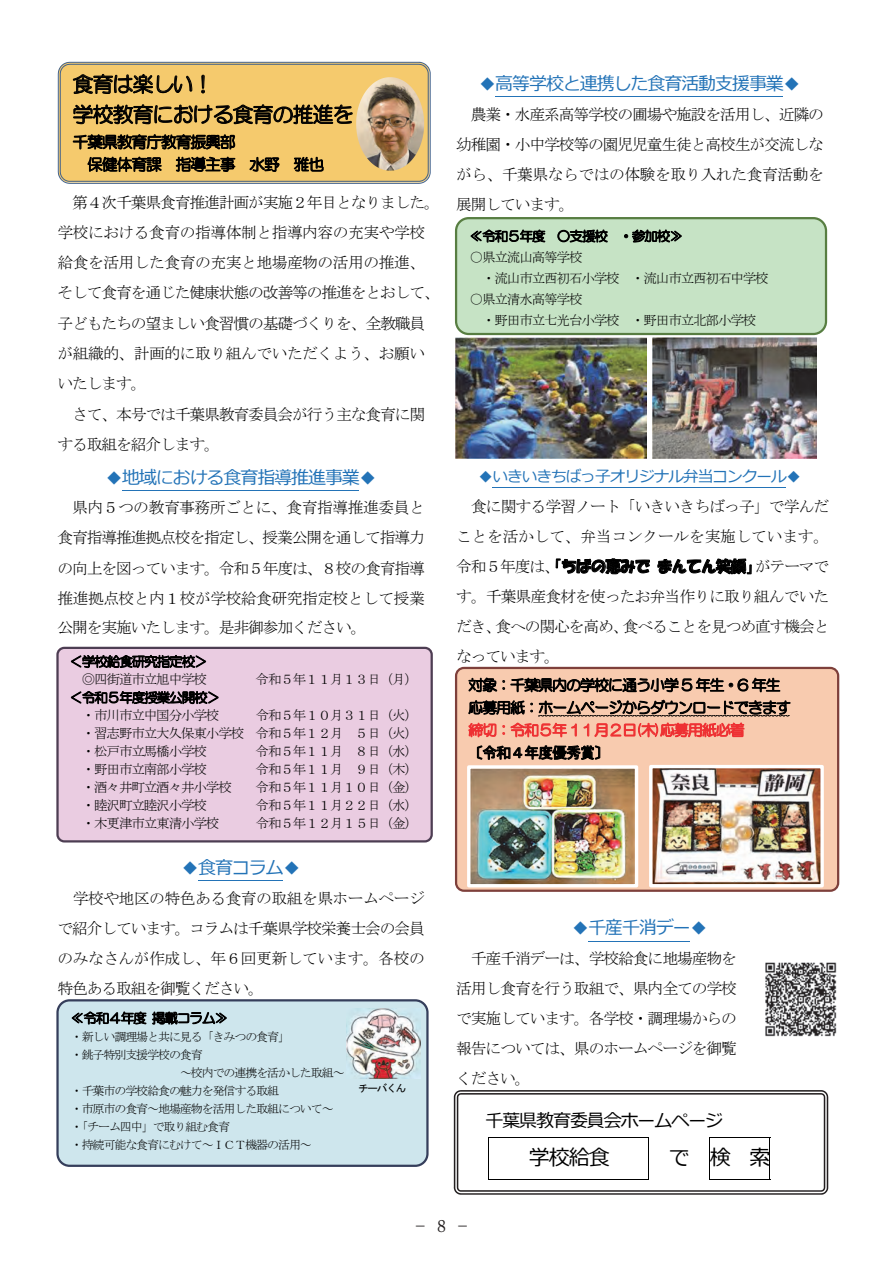
<style>
.page{position:relative;width:893px;height:1263px;background:#fff}
.page>*{position:absolute;margin:0;border:0;box-sizing:border-box;transform-origin:0 0}
.t1{font:21px/30.3px "HG Maru Gothic MPRO";letter-spacing:-.045em;color:#000}
.t2{font:21px "Meiryo";color:#000}
.t3{font:18px "Meiryo";letter-spacing:-.06em;color:#2373b7}
.t4{font:18px "Meiryo";letter-spacing:-.06em;color:#000}
.t5{font:15.75px/30px "MS Mincho";letter-spacing:-.065em;color:#000;text-align:justify}
.t6{font:15.75px/30px "MS Mincho";letter-spacing:-.015em;color:#000;text-align:right}
.t7{font:15.75px "HG Soei Kakupoptai";letter-spacing:-.065em;color:#000}
.t8{font:15.75px/22.5px "HG Maru Gothic MPRO";letter-spacing:-.065em;color:#000}
.t9{font:15.75px "Meiryo";letter-spacing:-.07em;color:#2373b7}
.t10{font:15.75px "Hiragino UD Serif Std N W4";color:#231f20}
.t11{font:15px/22.5px "HG Maru Gothic MPRO";letter-spacing:-.07em;color:#000}
.t12{font:15px "HG Maru Gothic MPRO";letter-spacing:-.07em;color:#ee3133}
.t13{font:15px "MS Gothic";letter-spacing:-.07em;color:#000}
.t14{font:13.5px/18px "MS Mincho";letter-spacing:-.08em;color:#000}
.t15{font:13.5px "HG Maru Gothic MPRO";letter-spacing:-.075em;color:#000}
.t16{font:12px "MS Mincho";letter-spacing:-.09em;color:#000}
.t17{font:10.5px "MS Gothic";letter-spacing:-.1em;color:#000}
.s1{font-family:"MS Mincho"}
</style>
<div class="page">
<hr style="left:122px;top:490px;width:237px;height:1px;background:#2373b7">
<hr style="left:198px;top:880px;width:85px;height:1px;background:#2373b7">
<hr style="left:495px;top:96px;width:288px;height:1px;background:#2373b7">
<hr style="left:492px;top:488px;width:294px;height:1px;background:#2373b7">
<hr style="left:588px;top:941px;width:102px;height:1px;background:#2373b7">
<svg style="left:58px;top:62px;width:373px;height:122px;background:#e8c270"></svg>
<div style="left:456px;top:668px;width:382px;height:223px;background:#f8cbaf;border-radius:8px"></div>
<div style="left:455px;top:667px;width:384px;height:225px;border:2px solid #7e403b;border-radius:8px"></div>
<svg style="left:538px;top:715px;width:252px;height:1px"></svg>
<div style="left:58px;top:648px;width:374px;height:194px;background:#eacce1"></div>
<div style="left:56px;top:647px;width:377px;height:195px;border:2px solid #4d3e53;border-radius:7px"></div>
<div style="left:58px;top:1000px;width:369px;height:166px;background:#cee6ed;border-radius:12px"></div>
<div style="left:56px;top:999px;width:373px;height:168px;border:2px solid #353e5b;border-radius:12px"></div>
<img style="left:346px;top:1008px;width:74px;height:70px">
<div style="left:456px;top:218px;width:370px;height:116px;background:#c6e3c5"></div>
<div style="left:455px;top:217px;width:372px;height:118px;border:2px solid #587e42;border-radius:13px"></div>
<svg style="left:454px;top:1090px;width:374px;height:105px"></svg>
<img style="left:456px;top:338px;width:191px;height:120px">
<img style="left:652px;top:338px;width:164px;height:121px">
<img style="left:471px;top:769px;width:163px;height:114px">
<div style="left:467px;top:765px;width:171px;height:122px;border:3px solid #fff"></div>
<img style="left:653px;top:769px;width:167px;height:114px">
<div style="left:649px;top:765px;width:175px;height:122px;border:3px solid #fff"></div>
<img style="left:765px;top:962px;width:72px;height:75px">
<img style="left:356px;top:77px;width:32px;height:92px">
<h1 class="t1" style="left:73px;top:69px;width:282px">食育は楽しい！<br>学校教育における食育の推進を</h1>
<p class="t8" style="left:87px;top:131px;width:238px;text-indent:-15px">千葉県教育庁教育振興部<br>保健体育課 指導主事 水野 雅也</p>
<p class="t5" style="left:57px;top:187px;width:384px;text-align:left;text-indent:15px">第４次千葉県食育推進計画が実施２年目となりました。学校における食育の指導体制と指導内容の充実や学校給食を活用した食育の充実と地場産物の活用の推進、そして食育を通じた健康状態の改善等の推進をとおして、子どもたちの望ましい食習慣の基礎づくりを、全教職員が組織的、計画的に取り組んでいただくよう、お願いいたします。</p>
<p class="t5" style="left:57px;top:399px;width:369px;text-indent:15px">さて、本号では千葉県教育委員会が行う主な食育に関する取組を紹介します。</p>
<p class="t3" style="left:105px;top:464px;width:273px">◆地域における⾷育指導推進事業◆</p>
<p class="t5" style="left:57px;top:493px;width:369px;text-indent:15px">県内５つの教育事務所ごとに、食育指導推進委員と食育指導推進拠点校を指定し、授業公開を通して指導力の向上を図っています。令和５年度は、８校の食育指導推進拠点校と内１校が学校給食研究指定校として授業公開を実施いたします。是非御参加ください。</p>
<p class="t15" style="left:69px;top:655px;width:140px">＜学校給食研究指定校＞</p>
<p class="t14" style="left:82px;top:670px;width:127px">◎四街道市立旭中学校</p>
<p class="t14" style="left:256px;top:670px;width:164px">令和５年１１月１３日（月）</p>
<p class="t15" style="left:69px;top:691px;width:152px">＜令和５年度授業公開校＞</p>
<p class="t14" style="left:82px;top:706px;width:139px">・市川市立中国分小学校</p>
<p class="t14" style="left:82px;top:706px;width:338px;text-align:justify;text-indent:174px">令和５年１０月３１日（火）・習志野市立大久保東小学校 令和５年１２月 ５日（火）・松戸市立馬橋小学校</p>
<p class="t14" style="left:256px;top:742px;width:164px">令和５年１１月 ８日（水）</p>
<p class="t14" style="left:82px;top:760px;width:127px">・野田市立南部小学校</p>
<p class="t14" style="left:256px;top:760px;width:164px">令和５年１１月 ９日（木）</p>
<p class="t14" style="left:82px;top:778px;width:152px">・酒々井町立酒々井小学校</p>
<p class="t14" style="left:256px;top:778px;width:164px">令和５年１１月１０日（金）</p>
<p class="t14" style="left:82px;top:796px;width:127px">・睦沢町立睦沢小学校</p>
<p class="t14" style="left:256px;top:796px;width:164px">令和５年１１月２２日（水）</p>
<p class="t14" style="left:82px;top:814px;width:139px">・木更津市立東清小学校</p>
<p class="t14" style="left:256px;top:814px;width:164px">令和５年１２月１５日（金）</p>
<p class="t3" style="left:181px;top:854px;width:121px">◆⾷育コラム◆</p>
<p class="t5" style="left:57px;top:883px;width:369px;text-indent:15px">学校や地区の特色ある食育の取組を県ホームページで紹介しています。コラムは千葉県学校栄養士会の会員のみなさんが作成し、年６回更新しています。各校の特色ある取組を御覧ください。</p>
<p class="t15" style="left:71px;top:1011px;width:158px">≪令和４年度 掲載コラム≫</p>
<p class="t16" style="left:71px;top:1031px;width:221px">・新しい調理場と共に見る「きみつの食育」</p>
<p class="t16" style="left:71px;top:1049px;width:133px">・銚子特別支援学校の食育</p>
<p class="t16" style="left:180px;top:1067px;width:166px">～校内での連携を活かした取組～</p>
<p class="t16" style="left:71px;top:1085px;width:210px">・千葉市の学校給食の魅力を発信する取組</p>
<p class="t16" style="left:71px;top:1103px;width:264px">・市原市の食育～地場産物を活用した取組について～</p>
<p class="t16" style="left:71px;top:1121px;width:161px">・「チーム四中」で取り組む食育</p>
<p class="t16" style="left:71px;top:1139px;width:243px">・持続可能な食育にむけて～ＩＣＴ機器の活用～</p>
<p class="t17" style="left:358px;top:1082px;width:50px">チーバくん</p>
<p class="t3" style="left:478px;top:70px;width:324px">◆⾼等学校と連携した⾷育活動⽀援事業◆</p>
<p class="t5" style="left:456px;top:99px;width:369px;text-indent:15px">農業・水産系高等学校の圃場や施設を活用し、近隣の幼稚園・小中学校等の園児児童生徒と高校生が交流しながら、千葉県ならではの体験を取り入れた食育活動を展開しています。</p>
<p class="t15" style="left:470px;top:229px;width:215px">≪令和５年度 ○支援校 ・参加校≫</p>
<p class="t14" style="left:482px;top:246px;width:288px;line-height:21px;text-indent:-12px">○県立流山高等学校<br>・流山市立西初石小学校 ・流山市立西初石中学校</p>
<p class="t14" style="left:482px;top:289px;width:276px;line-height:21px;text-indent:-12px">○県立清水高等学校<br>・野田市立七光台小学校 ・野田市立北部小学校</p>
<p class="t9" style="left:478px;top:465px;width:325px">◆いきいきちばっ⼦オリジナル弁当コンクール◆</p>
<p class="t6" style="left:456px;top:491px;width:375px">食に関する学習ノート「いきいきちばっ子」で学んだことを活かして、弁当コンクールを実施しています。</p>
<p class="t7" style="left:456px;top:558px;width:375px"><span class="s1">令和５年度は、</span>「ちばの恵みで まんてん笑顔」<span class="s1">がテーマで</span></p>
<p class="t5" style="left:456px;top:581px;width:375px">す。千葉県産食材を使ったお弁当作りに取り組んでいただき、食への関心を高め、食べることを見つめ直す機会となっています。</p>
<p class="t11" style="left:468px;top:674px;width:324px">対象：千葉県内の学校に通う小学 5 年生・6 年生応募用紙：ホームページからダウンロードできます</p>
<p class="t12" style="left:468px;top:722px;width:278px">締切：令和５年 1１月２日(木)応募用紙必着</p>
<p class="t13" style="left:468px;top:745px;width:142px">〔令和４年度優秀賞〕</p>
<p class="t3" style="left:571px;top:915px;width:138px">◆千産千消デー◆</p>
<p class="t5" style="left:456px;top:944px;width:282px;text-indent:15px">千産千消デーは、学校給食に地場産物を活用し食育を行う取組で、県内全ての学校で実施しています。各学校・調理場からの報告については、県のホームページを御覧ください。</p>
<p class="t4" style="left:485px;top:1108px;width:239px">千葉県教育委員会ホームページ</p>
<h1 class="t2" style="left:529px;top:1142px;width:82px">学校給⾷</h1>
<h1 class="t2" style="left:669px;top:1142px;width:103px">で 検 索</h1>
<p class="t10" style="left:413px;top:1214px;width:59px">− 8 −</p>
</div>
